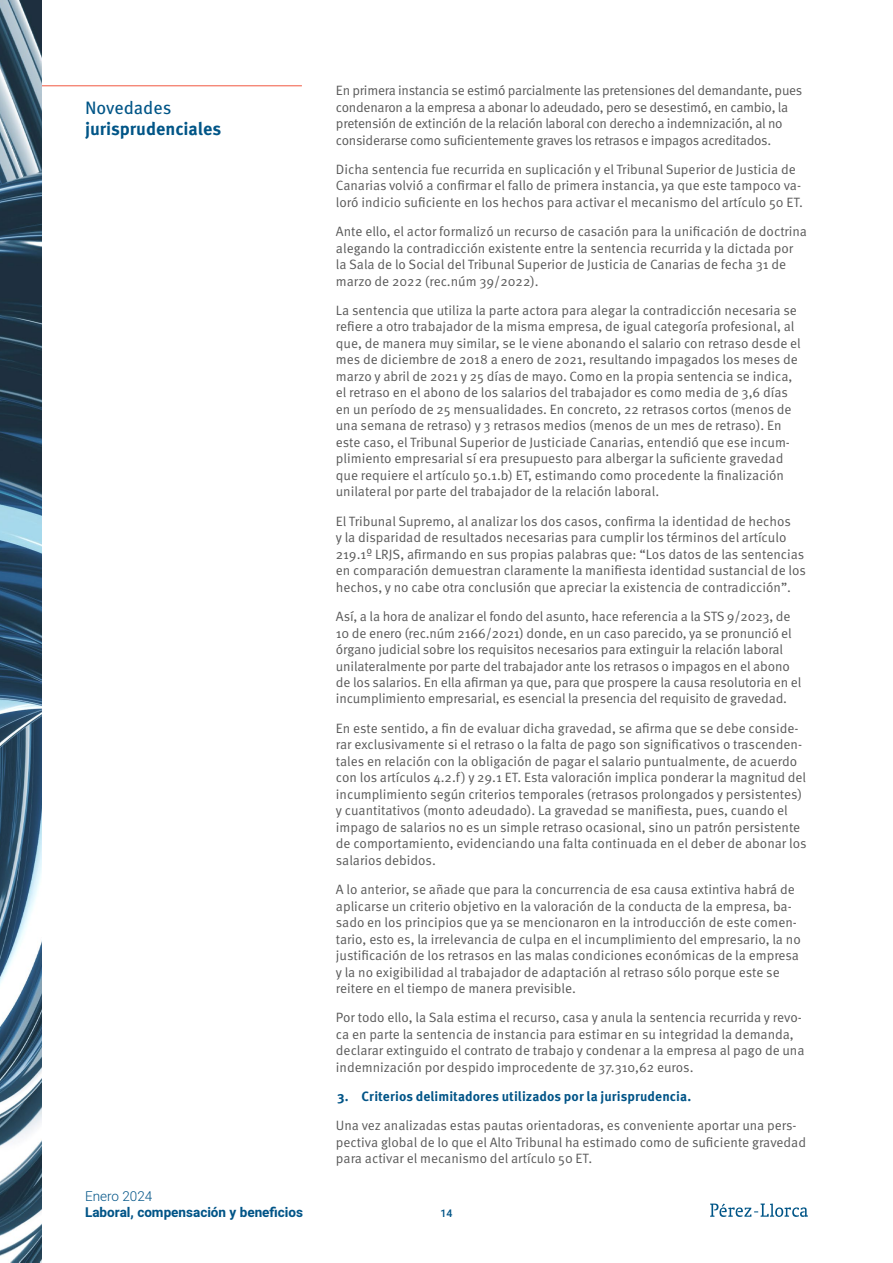
<style>
.page{position:relative;width:893px;height:1263px;background:#fff}
.page>*{position:absolute;margin:0;border:0;box-sizing:border-box;transform-origin:0 0}
.t1{font:700 18px "Meta Pro";letter-spacing:-.005em;color:#005587}
.t2{font:18px "Meta Pro";letter-spacing:-.005em;color:#005587}
.t3{font:13.5px/16.5px "Meta Pro Norm";letter-spacing:-.005em;color:#595959}
.t4{font:700 13.5px "Meta Pro";letter-spacing:.005em;color:#005487}
.t5{font:700 13.5px "Heebo";color:#005487}
.t6{font:300 13.5px "Heebo";color:#005487}
.t7{font:500 10.5px "Heebo";color:#005487}
</style>
<div class="page">
<svg style="left:710px;top:1203px;width:98px;height:14px"></svg>
<hr style="left:41px;top:85px;width:261px;height:1px;background:#f15841">
<img style="left:0;top:0;width:41px;height:1263px">
<h1 class="t2" style="left:85px;top:94px;width:88px">Novedades</h1>
<h1 class="t1" style="left:85px;top:115px;width:138px">jurisprudenciales</h1>
<p class="t6" style="left:85px;top:1186px;width:69px">Enero 2024</p>
<p class="t5" style="left:85px;top:1203px;width:220px">Laboral, compensación y beneficios</p>
<p class="t3" style="left:336px;top:81px;width:468px">En primera instancia se estimó parcialmente las pretensiones del demandante, pues condenaron a la empresa a abonar lo adeudado, pero se desestimó, en cambio, la pretensión de extinción de la relación laboral con derecho a indemnización, al no considerarse como suficientemente graves los retrasos e impagos acreditados.</p>
<p class="t3" style="left:336px;top:160px;width:469px">Dicha sentencia fue recurrida en suplicación y el Tribunal Superior de Justicia de<br>Canarias volvió a confirmar el fallo de primera instancia, ya que este tampoco va&shy;loró indicio suficiente en los hechos para activar el mecanismo del artículo 50 ET.</p>
<p class="t3" style="left:336px;top:222px;width:473px">Ante ello, el actor formalizó un recurso de casación para la unificación de doctrina alegando la contradicción existente entre la sentencia recurrida y la dictada por la Sala de lo Social del Tribunal Superior de Justicia de Canarias de fecha 31 de marzo de 2022 (rec.núm 39/2022).</p>
<p class="t3" style="left:336px;top:301px;width:466px">La sentencia que utiliza la parte actora para alegar la contradicción necesaria se refiere a otro trabajador de la misma empresa, de igual categoría profesional, al que, de manera muy similar, se le viene abonando el salario con retraso desde el mes de diciembre de 2018 a enero de 2021, resultando impagados los meses de marzo y abril de 2021 y 25 días de mayo. Como en la propia sentencia se indica, el retraso en el abono de los salarios del trabajador es como media de 3,6 días en un período de 25 mensualidades. En concreto, 22 retrasos cortos (menos de una semana de retraso) y 3 retrasos medios (menos de un mes de retraso). En este caso, el Tribunal Superior de Justiciade Canarias, entendió que ese incum&shy;plimiento empresarial sí era presupuesto para albergar la suficiente gravedad que requiere el artículo 50.1.b) ET, estimando como procedente la finalización unilateral por parte del trabajador de la relación laboral.</p>
<p class="t3" style="left:336px;top:512px;width:472px">El Tribunal Supremo, al analizar los dos casos, confirma la identidad de hechos<br>y la disparidad de resultados necesarias para cumplir los términos del artículo 219.1º LRJS, afirmando en sus propias palabras que: “Los datos de las sentencias en comparación demuestran claramente la manifiesta identidad sustancial de los hechos, y no cabe otra conclusión que apreciar la existencia de contradicción”.</p>
<p class="t3" style="left:336px;top:607px;width:467px">Así, a la hora de analizar el fondo del asunto, hace referencia a la STS 9/2023, de 10 de enero (rec.núm 2166/2021) donde, en un caso parecido, ya se pronunció el órgano judicial sobre los requisitos necesarios para extinguir la relación laboral unilateralmente por parte del trabajador ante los retrasos o impagos en el abono de los salarios. En ella afirman ya que, para que prospere la causa resolutoria en el incumplimiento empresarial, es esencial la presencia del requisito de gravedad.</p>
<p class="t3" style="left:336px;top:719px;width:472px">En este sentido, a fin de evaluar dicha gravedad, se afirma que se debe conside&shy;rar exclusivamente si el retraso o la falta de pago son significativos o trascenden&shy;tales en relación con la obligación de pagar el salario puntualmente, de acuerdo con los artículos 4.2.f) y 29.1 ET. Esta valoración implica ponderar la magnitud del incumplimiento según criterios temporales (retrasos prolongados y persistentes) y cuantitativos (monto adeudado). La gravedad se manifiesta, pues, cuando el impago de salarios no es un simple retraso ocasional, sino un patrón persistente de comportamiento, evidenciando una falta continuada en el deber de abonar los salarios debidos.</p>
<p class="t3" style="left:336px;top:880px;width:466px">A lo anterior, se añade que para la concurrencia de esa causa extintiva habrá de aplicarse un criterio objetivo en la valoración de la conducta de la empresa, ba&shy;sado en los principios que ya se mencionaron en la introducción de este comen&shy;tario, esto es, la irrelevancia de culpa en el incumplimiento del empresario, la no justificación de los retrasos en las malas condiciones económicas de la empresa y la no exigibilidad al trabajador de adaptación al retraso sólo porque este se reitere en el tiempo de manera previsible.</p>
<p class="t3" style="left:336px;top:1008px;width:470px">Por todo ello, la Sala estima el recurso, casa y anula la sentencia recurrida y revo&shy;ca en parte la sentencia de instancia para estimar en su integridad la demanda, declarar extinguido el contrato de trabajo y condenar a la empresa al pago de una indemnización por despido improcedente de 37.310,62 euros.</p>
<p class="t4" style="left:337px;top:1086px;width:356px">3. Criterios delimitadores utilizados por la jurisprudencia.</p>
<p class="t3" style="left:336px;top:1116px;width:472px">Una vez analizadas estas pautas orientadoras, es conveniente aportar una pers&shy;pectiva global de lo que el Alto Tribunal ha estimado como de suficiente gravedad para activar el mecanismo del artículo 50 ET.</p>
<p class="t7" style="left:440px;top:1206px;width:13px">14</p>
</div>
